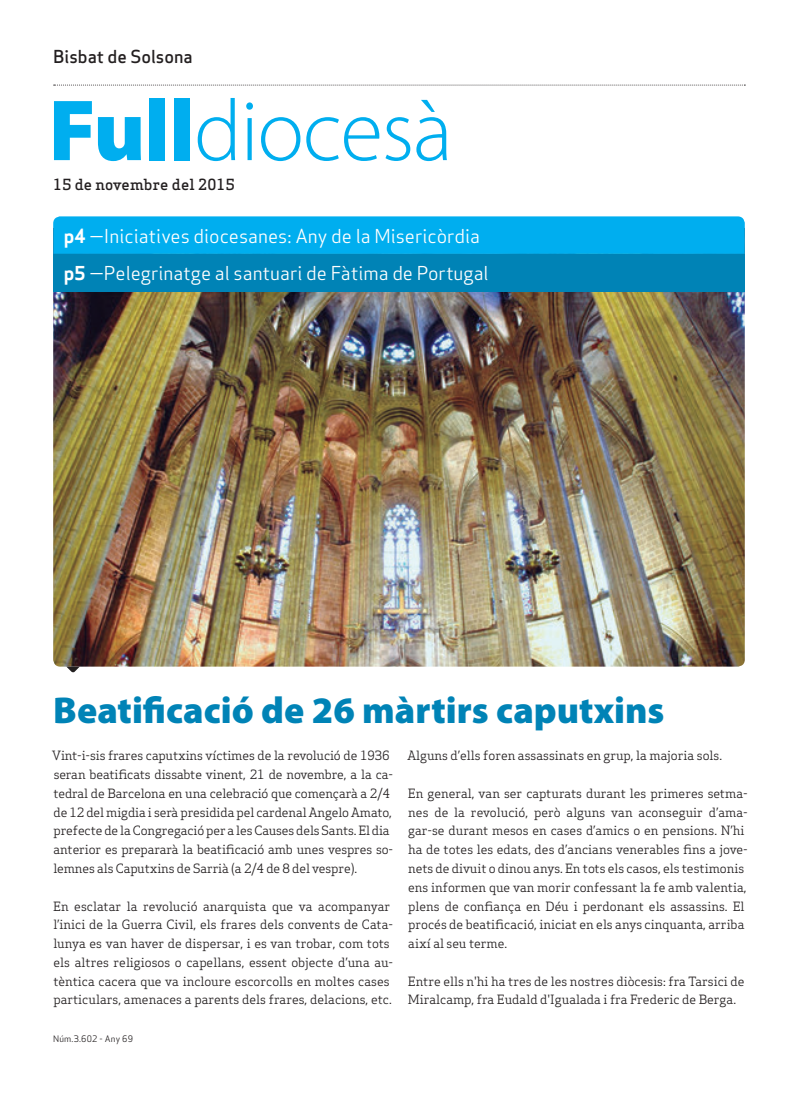
<style>
.page{position:relative;width:798px;height:1099px;background:#fff}
.page>*{position:absolute;margin:0;border:0;box-sizing:border-box;transform-origin:0 0}
.Titulars{font:300 87.5px "Myriad Pro";letter-spacing:-.015em;color:#00aeef}
.Titulars-2{font:900 37.5px "Myriad Pro";color:#0083b6}
.Destacat_Portada{font:18.75px "Apex Sans Book T";color:#fff}
.Capçalera{font:17.5px "Apex Sans Medium T";color:#231f20}
.Data{font:500 15px "Apex Serif";letter-spacing:.01em;color:#231f20}
.Text_General{font:12.5px/18.8px "Apex Serif";color:#231f20}
.Titulars-3{font:8.75px "Apex Sans Book T";letter-spacing:.02em;color:#231f20}
.s1{font-weight:900}
.s2{font-family:"Apex Sans Bold T"}
</style>
<div class="page">
<img style="left:53px;top:291px;width:691px;height:375px">
<svg style="left:54px;top:85px;width:691px;height:1px"></svg>
<div style="left:53px;top:216px;width:691px;height:38px;background:#00aeef"></div>
<div style="left:53px;top:254px;width:691px;height:37px;background:#0083b6"></div>
<svg style="left:66px;top:666px;width:14px;height:7px"></svg>
<p class="Capçalera" style="left:53px;top:45px;width:141px">Bisbat de Solsona</p>
<p class="Titulars" style="left:49px;top:78px;width:405px"><span class="s1">Full</span>diocesà</p>
<p class="Data" style="left:53px;top:175px;width:183px">15 de novembre del 2015</p>
<p class="Destacat_Portada" style="left:64px;top:224px;width:417px"><span class="s2">p4</span> —Iniciatives diocesanes: Any de la Misericòrdia</p>
<p class="Destacat_Portada" style="left:64px;top:261px;width:426px"><span class="s2">p5</span> —Pelegrinatge al santuari de Fàtima de Portugal</p>
<p class="Titulars-2" style="left:53px;top:685px;width:612px">Beatificació de 26 màrtirs caputxins</p>
<p class="Text_General" style="left:52px;top:746px;width:342px">Vint-i-sis frares caputxins víctimes de la revolució de 1936 seran beatificats dissabte vinent, 21 de novembre, a la ca&shy;tedral de Barcelona en una celebració que començarà a 2/4 de 12 del migdia i serà presidida pel cardenal Angelo Amato, prefecte de la Congregació per a les Causes dels Sants. El dia anterior es prepararà la beatificació amb unes vespres so&shy;lemnes als Caputxins de Sarrià (a 2/4 de 8 del vespre).</p>
<p class="Text_General" style="left:53px;top:896px;width:341px">En esclatar la revolució anarquista que va acompanyar l’inici de la Guerra Civil, els frares dels convents de Cata&shy;lunya es van haver de dispersar, i es van trobar, com tots els altres religiosos o capellans, essent objecte d’una au&shy;tèntica cacera que va incloure escorcolls en moltes cases particulars, amenaces a parents dels frares, delacions, etc.</p>
<p class="Titulars-3" style="left:53px;top:1032px;width:81px">Núm.3.602 - Any 69</p>
<p class="Text_General" style="left:407px;top:746px;width:316px">Alguns d’ells foren assassinats en grup, la majoria sols.</p>
<p class="Text_General" style="left:408px;top:783px;width:341px">En general, van ser capturats durant les primeres setma&shy;nes de la revolució, però alguns van aconseguir d’ama&shy;gar-se durant mesos en cases d’amics o en pensions. N’hi ha de totes les edats, des d’ancians venerables fins a jove&shy;nets de divuit o dinou anys. En tots els casos, els testimonis ens informen que van morir confessant la fe amb valentia, plens de confiança en Déu i perdonant els assassins. El procés de beatificació, iniciat en els anys cinquanta, arriba així al seu terme.</p>
<p class="Text_General" style="left:408px;top:971px;width:338px">Entre ells n'hi ha tres de les nostres diòcesis: fra Tarsici de<br>Miralcamp, fra Eudald d'Igualada i fra Frederic de Berga.</p>
</div>
